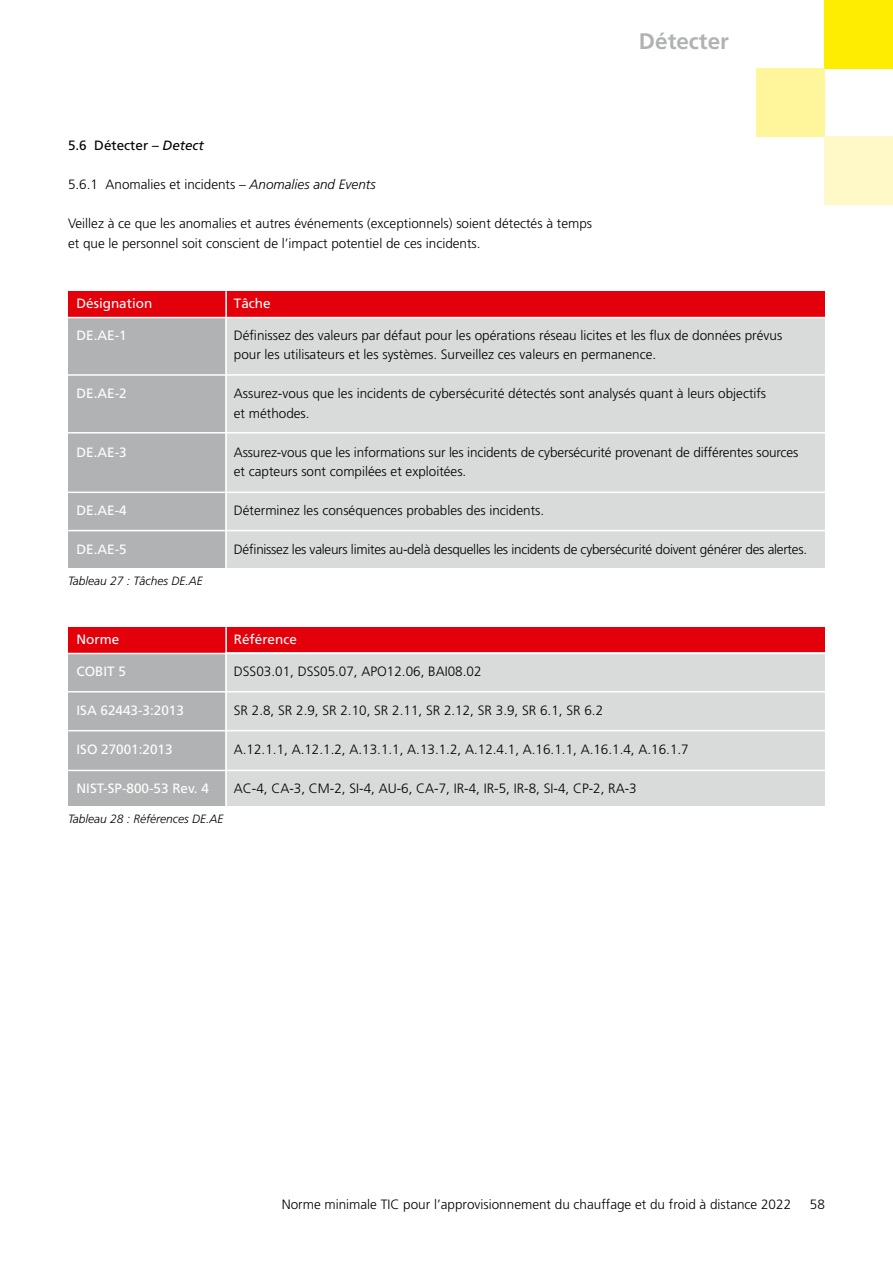
<style>
.page{position:relative;width:893px;height:1263px;background:#fff}
.page>*{position:absolute;margin:0;border:0;box-sizing:border-box;transform-origin:0 0}
.t1{font:700 22.5px "Frutiger";color:#b1b2b3}
.t2{font:300 13.5px/19.5px "Frutiger";color:#000}
.t3{font:13.5px "Frutiger";color:#fff}
.t4{font:300 13.5px "Frutiger";letter-spacing:-.02em;color:#000}
.t5{font:13.5px "Frutiger";color:#000}
.t6{font:italic 300 12px "Frutiger";color:#000}
.s1{font-style:italic}
</style>
<div class="page">
<div style="left:68px;top:317px;width:157px;height:251px;background:#b1b2b3"></div>
<div style="left:68px;top:291px;width:757px;height:26px;background:#e3000b"></div>
<div style="left:225px;top:317px;width:600px;height:251px;background:#d9dada"></div>
<hr style="left:68px;top:374px;width:757px;height:2px;background:#fff">
<hr style="left:225px;top:291px;width:2px;height:277px;background:#fff">
<hr style="left:68px;top:317px;width:757px;height:1px;background:#fff">
<div style="left:68px;top:653px;width:157px;height:153px;background:#b1b2b3"></div>
<div style="left:68px;top:627px;width:757px;height:26px;background:#e3000b"></div>
<div style="left:225px;top:653px;width:600px;height:153px;background:#d9dada"></div>
<hr style="left:68px;top:691px;width:757px;height:1px;background:#fff">
<hr style="left:68px;top:730px;width:757px;height:1px;background:#fff">
<hr style="left:68px;top:770px;width:757px;height:1px;background:#fff">
<hr style="left:225px;top:627px;width:2px;height:179px;background:#fff">
<hr style="left:68px;top:653px;width:757px;height:1px;background:#fff">
<div style="left:825px;top:0;width:68px;height:68px;background:#ffed00"></div>
<div style="left:757px;top:68px;width:68px;height:68px;background:#fff59a"></div>
<div style="left:825px;top:136px;width:68px;height:68px;background:#fff9c7"></div>
<hr style="left:68px;top:432px;width:757px;height:1px;background:#fff">
<hr style="left:68px;top:492px;width:757px;height:1px;background:#fff">
<hr style="left:68px;top:530px;width:757px;height:1px;background:#fff">
<p class="t5" style="left:68px;top:138px;width:137px">5.6 Détecter – <span class="s1">Detect</span></p>
<p class="t2" style="left:68px;top:175px;width:309px">5.6.1 Anomalies et incidents – <span class="s1">Anomalies and Events</span></p>
<p class="t2" style="left:68px;top:214px;width:526px">Veillez à ce que les anomalies et autres événements (exceptionnels) soient détectés à temps et que le personnel soit conscient de l’impact potentiel de ces incidents.</p>
<h1 class="t1" style="left:639px;top:28px;width:92px">Détecter</h1>
<p class="t3" style="left:77px;top:295px;width:77px">Désignation</p>
<p class="t3" style="left:234px;top:295px;width:38px">Tâche</p>
<p class="t3" style="left:77px;top:327px;width:52px">DE.AE-1</p>
<p class="t2" style="left:234px;top:325px;width:550px">Définissez des valeurs par défaut pour les opérations réseau licites et les flux de données prévus pour les utilisateurs et les systèmes. Surveillez ces valeurs en permanence.</p>
<p class="t2" style="left:234px;top:384px;width:534px">Assurez-vous que les incidents de cybersécurité détectés sont analysés quant à leurs objectifs et méthodes.</p>
<p class="t2" style="left:234px;top:442px;width:566px">Assurez-vous que les informations sur les incidents de cybersécurité provenant de différentes sources et capteurs sont compilées et exploitées.</p>
<p class="t2" style="left:234px;top:501px;width:312px">Déterminez les conséquences probables des incidents.</p>
<p class="t4" style="left:234px;top:542px;width:575px">Définissez les valeurs limites au-delà desquelles les incidents de cybersécurité doivent générer des alertes.</p>
<p class="t3" style="left:77px;top:386px;width:52px">DE.AE-2</p>
<p class="t3" style="left:77px;top:444px;width:52px">DE.AE-3</p>
<p class="t3" style="left:77px;top:503px;width:52px">DE.AE-4</p>
<p class="t3" style="left:77px;top:542px;width:52px">DE.AE-5</p>
<p class="t6" style="left:68px;top:574px;width:136px">Tableau 27 : Tâches DE.AE</p>
<p class="t3" style="left:77px;top:631px;width:44px">Norme</p>
<p class="t3" style="left:234px;top:631px;width:65px">Référence</p>
<p class="t3" style="left:77px;top:663px;width:51px">COBIT 5</p>
<p class="t3" style="left:77px;top:702px;width:109px">ISA 62443-3:2013</p>
<p class="t3" style="left:77px;top:741px;width:98px">ISO 27001:2013</p>
<p class="t3" style="left:77px;top:780px;width:134px">NIST-SP-800-53 Rev. 4</p>
<p class="t2" style="left:234px;top:661px;width:249px">DSS03.01, DSS05.07, APO12.06, BAI08.02</p>
<p class="t2" style="left:234px;top:700px;width:371px">SR 2.8, SR 2.9, SR 2.10, SR 2.11, SR 2.12, SR 3.9, SR 6.1, SR 6.2</p>
<p class="t2" style="left:234px;top:739px;width:456px">A.12.1.1, A.12.1.2, A.13.1.1, A.13.1.2, A.12.4.1, A.16.1.1, A.16.1.4, A.16.1.7</p>
<p class="t2" style="left:234px;top:778px;width:404px">AC-4, CA-3, CM-2, SI-4, AU-6, CA-7, IR-4, IR-5, IR-8, SI-4, CP-2, RA-3</p>
<p class="t6" style="left:68px;top:812px;width:157px">Tableau 28 : Références DE.AE</p>
<p class="t2" style="left:282px;top:1195px;width:511px">Norme minimale TIC pour l’approvisionnement du chauffage et du froid à distance 2022</p>
<p class="t2" style="left:810px;top:1195px;width:17px">58</p>
</div>
